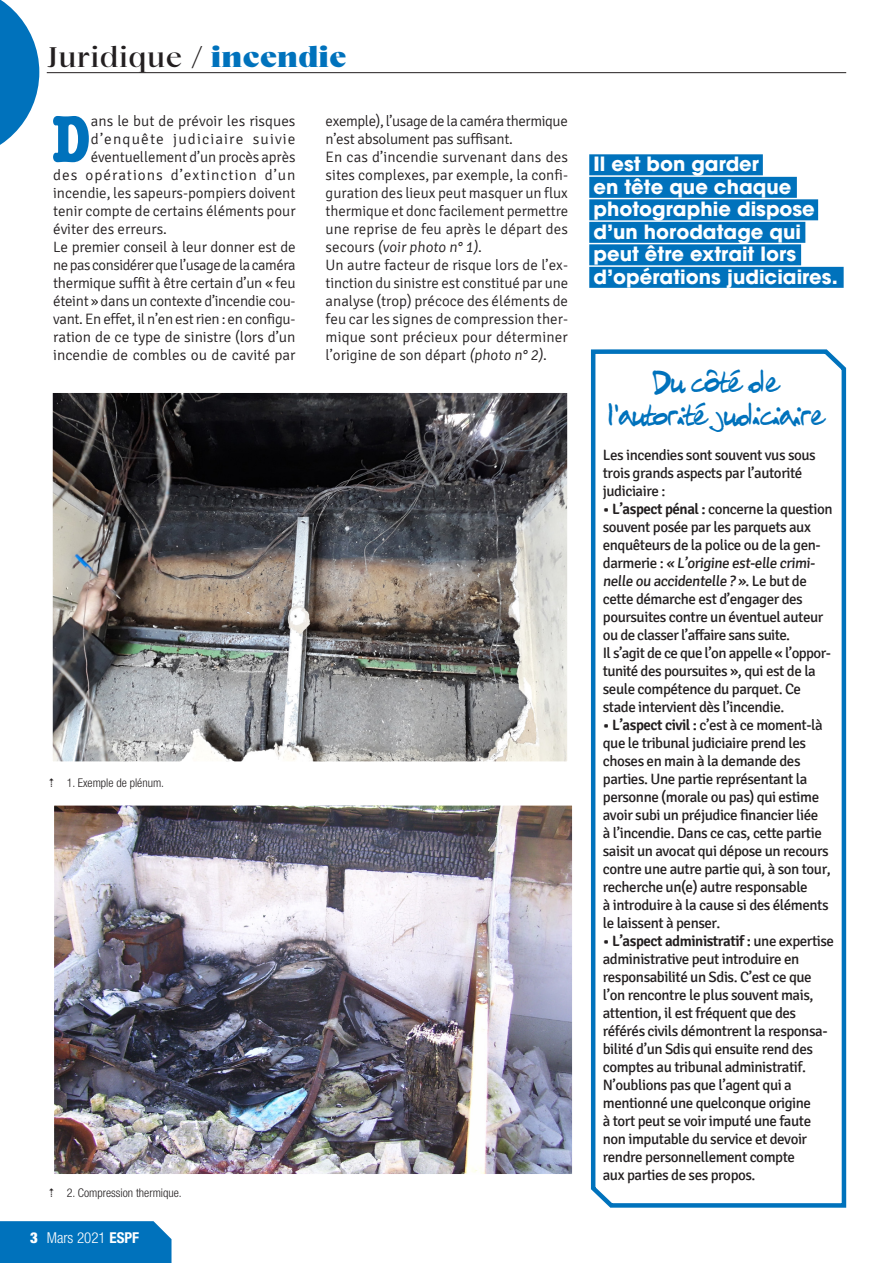
<style>
.page{position:relative;width:893px;height:1263px;background:#fff}
.page>*{position:absolute;margin:0;border:0;box-sizing:border-box;transform-origin:0 0}
._03_Texte_courant{font:700 condensed 68.7px "American Typewriter";color:#0072bc}
.Focus{font:30px/33px "Ch N1";color:#0072bc;text-align:center}
.t1{font:30px "Bovino Trial";letter-spacing:.02em;color:#231f20}
._06_relance_Article{font:700 19.5px "Avant Garde";color:#fff}
._03_Texte_courant-2{font:15px/18px "Signika";letter-spacing:-.03em;color:#231f20}
._03_Texte_courant-3{font:300 15px/18px "Signika";color:#231f20;text-align:justify}
._03_Texte_courant-4{font:300 15px/18px "Signika";letter-spacing:-.025em;color:#231f20}
._03_Texte_courant-5{font:300 15px "Signika";letter-spacing:.06em;color:#231f20}
._03_Texte_courant-6{font:300 15px "Signika";letter-spacing:.075em;color:#231f20}
.t2{font:300 condensed 15px "Helvetica Neue";color:#fff}
.t3{font:900 condensed 15px "Helvetica Neue";color:#fff}
.Legende{font:300 condensed 12px "Helvetica Neue";color:#231f20}
.s1{font-weight:900;color:#0072bc}
.s2{font-weight:700}
.s3{font-weight:600}
</style>
<div class="page">
<div style="left:0;top:1221px;width:171px;height:42px;background:#0072bc"></div>
<hr style="left:47px;top:72px;width:799px;height:1px;background:#231f20">
<svg style="left:0;top:0;width:39px;height:145px"></svg>
<svg style="left:590px;top:349px;width:257px;height:859px"></svg>
<div style="left:589px;top:154px;width:174px;height:21px;background:#0072bc"></div>
<div style="left:589px;top:177px;width:208px;height:21px;background:#0072bc"></div>
<div style="left:589px;top:199px;width:229px;height:21px;background:#0072bc"></div>
<div style="left:589px;top:222px;width:216px;height:21px;background:#0072bc"></div>
<div style="left:589px;top:244px;width:212px;height:21px;background:#0072bc"></div>
<div style="left:589px;top:267px;width:255px;height:21px;background:#0072bc"></div>
<img style="left:54px;top:394px;width:512px;height:366px">
<div style="left:47px;top:387px;width:526px;height:380px;border:6px solid #fff"></div>
<img style="left:55px;top:806px;width:516px;height:367px">
<div style="left:48px;top:799px;width:530px;height:381px;border:6px solid #fff"></div>
<h2 class="t1" style="left:47px;top:39px;width:301px">Juridique / <span class="s1">incendie</span></h2>
<p class="_03_Texte_courant" style="left:52px;top:84px;width:41px">D</p>
<p class="_03_Texte_courant-3" style="left:91px;top:112px;width:206px">ans le but de prévoir les risques</p>
<p class="_03_Texte_courant-6" style="left:91px;top:131px;width:206px">d’enquête judiciaire suivie</p>
<p class="_03_Texte_courant-3" style="left:91px;top:148px;width:206px">éventuellement d’un procès après</p>
<p class="_03_Texte_courant-5" style="left:53px;top:167px;width:244px">des opérations d’extinction d’un</p>
<p class="_03_Texte_courant-3" style="left:53px;top:184px;width:244px">incendie, les sapeurs-pompiers doivent</p>
<p class="_03_Texte_courant-3" style="left:53px;top:202px;width:244px">tenir compte de certains éléments pour</p>
<p class="_03_Texte_courant-3" style="left:53px;top:220px;width:115px">éviter des erreurs.</p>
<p class="_03_Texte_courant-3" style="left:53px;top:238px;width:244px">Le premier conseil à leur donner est de ne pas considérer que l’usage de la caméra thermique suffit à être certain d’un « feu éteint » dans un contexte d’incendie cou&shy;vant. En effet, il n’en est rien : en configu&shy;ration de ce type de sinistre (lors d’un incendie de combles ou de cavité par</p>
<p class="_03_Texte_courant-4" style="left:326px;top:112px;width:244px">exemple), l’usage de la caméra thermique n’est absolument pas suffisant.</p>
<p class="_03_Texte_courant-3" style="left:326px;top:148px;width:244px">En cas d’incendie survenant dans des sites complexes, par exemple, la confi&shy;guration des lieux peut masquer un flux thermique et donc facilement permettre une reprise de feu après le départ des secours (voir photo n° 1).</p>
<p class="_03_Texte_courant-3" style="left:326px;top:256px;width:244px">Un autre facteur de risque lors de l’ex&shy;tinction du sinistre est constitué par une analyse (trop) précoce des éléments de feu car les signes de compression ther&shy;mique sont précieux pour déterminer l’origine de son départ (photo n° 2).</p>
<p class="Legende" style="left:67px;top:776px;width:99px">1. Exemple de plénum.</p>
<p class="Legende" style="left:67px;top:1186px;width:117px">2. Compression thermique.</p>
<p class="t3" style="left:30px;top:1228px;width:9px">3</p>
<p class="t2" style="left:47px;top:1229px;width:94px">Mars 2021 <span class="s2">ESPF</span></p>
<p class="_06_relance_Article" style="left:593px;top:151px;width:167px">Il est bon garder</p>
<p class="_06_relance_Article" style="left:593px;top:174px;width:199px">en tête que chaque</p>
<p class="_06_relance_Article" style="left:593px;top:196px;width:223px">photographie dispose</p>
<p class="_06_relance_Article" style="left:593px;top:219px;width:209px">d’un horodatage qui</p>
<p class="_06_relance_Article" style="left:593px;top:241px;width:204px">peut être extrait lors</p>
<p class="_06_relance_Article" style="left:593px;top:264px;width:246px">d’opérations judiciaires.</p>
<p class="Focus" style="left:608px;top:367px;width:218px">Du côté de l’autorité judiciaire</p>
<p class="_03_Texte_courant-2" style="left:603px;top:446px;width:214px">Les incendies sont souvent vus sous trois grands aspects par l’autorité judiciaire :</p>
<p class="_03_Texte_courant-2" style="left:603px;top:500px;width:231px"><span class="s3">• L’aspect pénal :</span> concerne la question souvent posée par les parquets aux enquêteurs de la police ou de la gen&shy;darmerie : « L’origine est-elle crimi&shy;nelle ou accidentelle ? ». Le but de cette démarche est d’engager des poursuites contre un éventuel auteur ou de classer l’affaire sans suite.<br>Il s’agit de ce que l’on appelle « l’oppor&shy;tunité des poursuites », qui est de la seule compétence du parquet. Ce stade intervient dès l’incendie.</p>
<p class="_03_Texte_courant-2" style="left:603px;top:716px;width:229px"><span class="s3">• L’aspect civil :</span> c’est à ce moment-là que le tribunal judiciaire prend les choses en main à la demande des parties. Une partie représentant la personne (morale ou pas) qui estime avoir subi un préjudice financier liée<br>à l’incendie. Dans ce cas, cette partie saisit un avocat qui dépose un recours contre une autre partie qui, à son tour, recherche un(e) autre responsable<br>à introduire à la cause si des éléments le laissent à penser.</p>
<p class="_03_Texte_courant-2" style="left:603px;top:932px;width:233px"><span class="s3">• L’aspect administratif :</span> une expertise administrative peut introduire en responsabilité un Sdis. C’est ce que l’on rencontre le plus souvent mais, attention, il est fréquent que des référés civils démontrent la responsa&shy;bilité d’un Sdis qui ensuite rend des comptes au tribunal administratif.<br>N’oublions pas que l’agent qui a mentionné une quelconque origine<br>à tort peut se voir imputé une faute non imputable du service et devoir rendre personnellement compte<br>aux parties de ses propos.</p>
</div>
